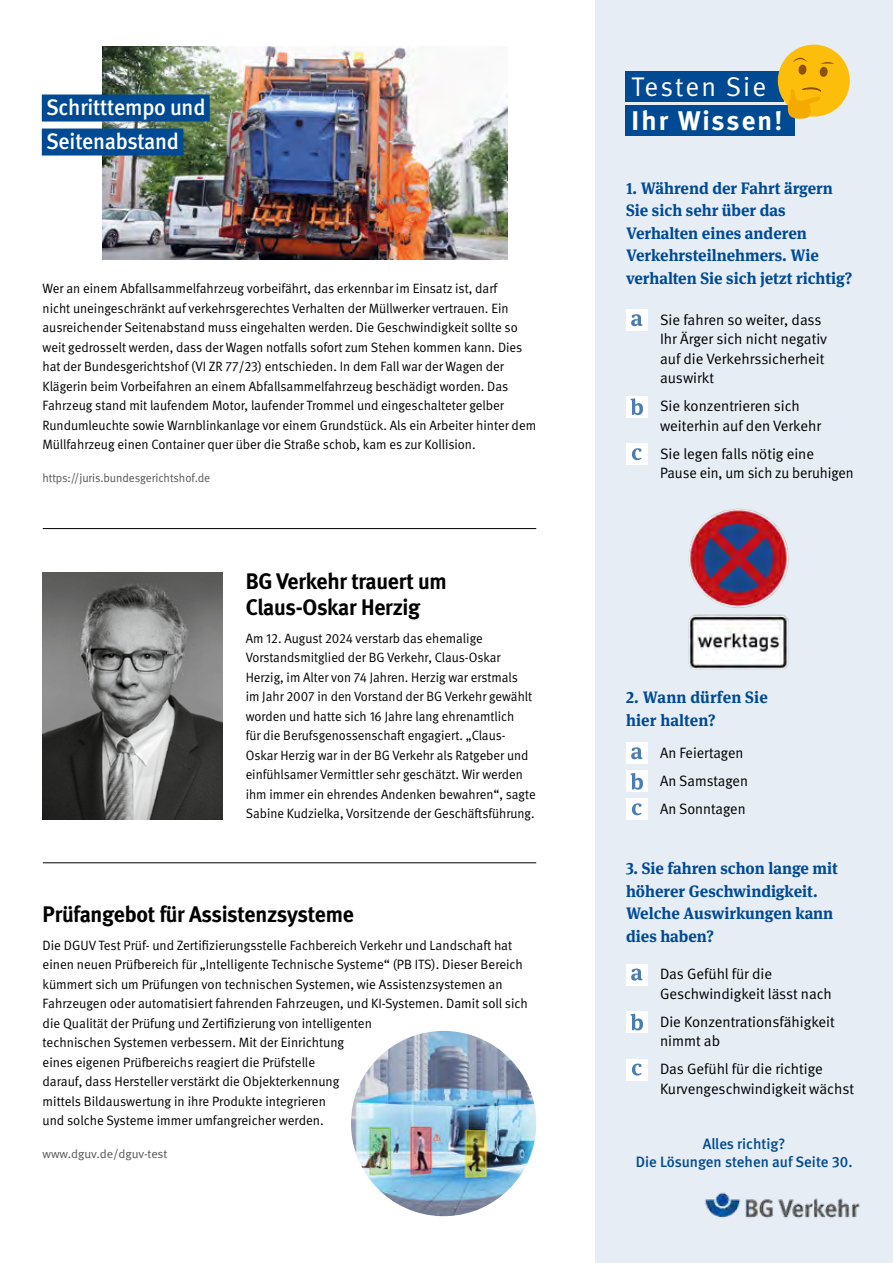
<style>
.page{position:relative;width:893px;height:1263px;background:#fff}
.page>*{position:absolute;margin:0;border:0;box-sizing:border-box;transform-origin:0 0}
.t1{font:700 27px "DGUV Meta";letter-spacing:.08em;color:#fff}
.t2{font:27px "DGUV Meta";letter-spacing:.075em;color:#fff}
.BGV_Kurz_Head_15pt{font:700 22.5px/25.5px "DGUV Meta";letter-spacing:-.01em;color:#000}
.BGV_Kurz_H2_links_hi{font:500 22.5px "DGUV Meta";letter-spacing:-.01em;color:#fff}
.t3{font:700 16.5px/22.5px "DGUV Meta Serif";color:#004a93}
.t4{font:15px/19.5px "DGUV Meta";color:#000}
.t5{font:500 15px/18px "DGUV Meta";color:#004a93;text-align:center}
.BGV_Kurz_Fließ_Schma{font:13.5px/19.5px "DGUV Meta";color:#000}
.BGV_Kurz_Fließ_Schma-2{font:13.5px/19.5px "DGUV Meta";color:#000;scale:.96 1}
.BGV_Kurz_Info_anders{font:12px "DGUV Meta";letter-spacing:-.005em;color:#585757}
.BGV_Kurz_Info_anders-2{font:12px "DGUV Meta";letter-spacing:-.005em;color:#585757;scale:1.04 1}
</style>
<div class="page">
<div style="left:595px;top:0;width:298px;height:1263px;background:#e6edf4"></div>
<hr style="left:43px;top:528px;width:493px;height:1px;background:#000">
<hr style="left:43px;top:862px;width:493px;height:1px;background:#000">
<img style="left:705px;top:1192px;width:155px;height:26px">
<div style="left:625px;top:71px;width:159px;height:31px;background:#004a93"></div>
<div style="left:625px;top:106px;width:170px;height:30px;background:#004a93"></div>
<svg style="left:778px;top:45px;width:72px;height:74px"></svg>
<div style="left:626px;top:964px;width:21px;height:21px;background:#fff"></div>
<svg style="left:631px;top:968px;width:11px;height:12px"></svg>
<div style="left:626px;top:1011px;width:21px;height:22px;background:#fff"></div>
<svg style="left:630px;top:1014px;width:13px;height:16px"></svg>
<div style="left:626px;top:1059px;width:21px;height:21px;background:#fff"></div>
<svg style="left:632px;top:1063px;width:10px;height:12px"></svg>
<div style="left:626px;top:742px;width:21px;height:22px;background:#fff"></div>
<svg style="left:631px;top:747px;width:11px;height:12px"></svg>
<div style="left:626px;top:771px;width:21px;height:21px;background:#fff"></div>
<svg style="left:630px;top:773px;width:13px;height:17px"></svg>
<div style="left:626px;top:799px;width:21px;height:21px;background:#fff"></div>
<svg style="left:632px;top:803px;width:10px;height:12px"></svg>
<div style="left:626px;top:309px;width:21px;height:22px;background:#fff"></div>
<svg style="left:631px;top:314px;width:11px;height:12px"></svg>
<div style="left:626px;top:396px;width:21px;height:21px;background:#fff"></div>
<svg style="left:630px;top:398px;width:13px;height:17px"></svg>
<div style="left:626px;top:443px;width:21px;height:22px;background:#fff"></div>
<svg style="left:632px;top:448px;width:10px;height:12px"></svg>
<img style="left:102px;top:47px;width:405px;height:213px">
<img style="left:688px;top:508px;width:101px;height:162px">
<img style="left:43px;top:572px;width:179px;height:247px">
<div style="left:42px;top:95px;width:168px;height:27px;background:#004a93"></div>
<div style="left:42px;top:129px;width:141px;height:27px;background:#004a93"></div>
<img style="left:351px;top:1031px;width:186px;height:186px">
<h1 class="BGV_Kurz_H2_links_hi" style="left:46px;top:94px;width:161px">Schritttempo und</h1>
<h1 class="BGV_Kurz_H2_links_hi" style="left:46px;top:128px;width:135px">Seitenabstand</h1>
<p class="BGV_Kurz_Fließ_Schma" style="left:43px;top:279px;width:495px">Wer an einem Abfallsammelfahrzeug vorbeifährt, das erkennbar im Einsatz ist, darf<br>nicht uneingeschränkt auf verkehrsgerechtes Verhalten der Müllwerker vertrauen. Ein ausreichender Seitenabstand muss eingehalten werden. Die Geschwindigkeit sollte so weit gedrosselt werden, dass der Wagen notfalls sofort zum Stehen kommen kann. Dies hat der Bundesgerichtshof (VI ZR 77/23) entschieden. In dem Fall war der Wagen der Klägerin beim Vorbeifahren an einem Abfallsammelfahrzeug beschädigt worden. Das Fahrzeug stand mit laufendem Motor, laufender Trommel und eingeschalteter gelber Rundumleuchte sowie Warnblinkanlage vor einem Grundstück. Als ein Arbeiter hinter dem Müllfahrzeug einen Container quer über die Straße schob, kam es zur Kollision.</p>
<p class="BGV_Kurz_Info_anders" style="left:43px;top:471px;width:169px">https://juris.bundesgerichtshof.de</p>
<h1 class="BGV_Kurz_Head_15pt" style="left:246px;top:569px;width:202px">BG Verkehr trauert um<br>Claus-Oskar Herzig</h1>
<p class="BGV_Kurz_Fließ_Schma-2" style="left:246px;top:629px;width:304px">Am 12. August 2024 verstarb das ehemalige Vorstandsmitglied der BG Verkehr, Claus-Oskar Herzig, im Alter von 74 Jahren. Herzig war erstmals<br>im Jahr 2007 in den Vorstand der BG Verkehr gewählt worden und hatte sich 16 Jahre lang ehrenamtlich<br>für die Berufsgenossenschaft engagiert. „Claus-Oskar Herzig war in der BG Verkehr als Ratgeber und einfühlsamer Vermittler sehr geschätzt. Wir werden ihm immer ein ehrendes Andenken bewahren“, sagte Sabine Kudzielka, Vorsitzende der Geschäftsführung.</p>
<h1 class="BGV_Kurz_Head_15pt" style="left:43px;top:902px;width:313px">Prüfangebot für Assistenzsysteme</h1>
<p class="BGV_Kurz_Fließ_Schma" style="left:43px;top:935px;width:487px">Die DGUV Test Prüf- und Zertifizierungsstelle Fachbereich Verkehr und Landschaft hat einen neuen Prüfbereich für „Intelligente Technische Systeme“ (PB ITS). Dieser Bereich kümmert sich um Prüfungen von technischen Systemen, wie Assistenzsystemen an Fahrzeugen oder automatisiert fahrenden Fahrzeugen, und KI-Systemen. Damit soll sich die Qualität der Prüfung und Zertifizierung von intelligenten<br>technischen Systemen verbessern. Mit der Einrichtung<br>eines eigenen Prüfbereichs reagiert die Prüfstelle<br>darauf, dass Hersteller verstärkt die Objekterkennung<br>mittels Bildauswertung in ihre Produkte integrieren<br>und solche Systeme immer umfangreicher werden.</p>
<p class="BGV_Kurz_Info_anders-2" style="left:43px;top:1147px;width:121px">www.dguv.de/dguv-test</p>
<h1 class="t2" style="left:631px;top:71px;width:136px">Testen Sie</h1>
<h1 class="t1" style="left:631px;top:105px;width:152px">Ihr Wissen!</h1>
<p class="t3" style="left:626px;top:177px;width:228px">1. Während der Fahrt ärgern<br>Sie sich sehr über das<br>Verhalten eines anderen<br>Verkehrsteilnehmers. Wie verhalten Sie sich jetzt richtig?</p>
<p class="t4" style="left:660px;top:310px;width:169px">Sie fahren so weiter, dass<br>Ihr Ärger sich nicht negativ auf die Verkehrssicherheit auswirkt</p>
<p class="t4" style="left:660px;top:397px;width:163px">Sie konzentrieren sich weiterhin auf den Verkehr</p>
<p class="t4" style="left:660px;top:444px;width:195px">Sie legen falls nötig eine<br>Pause ein, um sich zu beruhigen</p>
<p class="t3" style="left:626px;top:687px;width:143px">2. Wann dürfen Sie hier halten?</p>
<p class="t4" style="left:660px;top:739px;width:89px;line-height:28px">An Feiertagen<br>An Samstagen<br>An Sonntagen</p>
<p class="t3" style="left:626px;top:857px;width:213px">3. Sie fahren schon lange mit höherer Geschwindigkeit.<br>Welche Auswirkungen kann dies haben?</p>
<p class="t4" style="left:660px;top:965px;width:173px">Das Gefühl für die<br>Geschwindigkeit lässt nach</p>
<p class="t4" style="left:660px;top:1012px;width:176px">Die Konzentrationsfähigkeit nimmt ab</p>
<p class="t4" style="left:660px;top:1060px;width:195px">Das Gefühl für die richtige<br>Kurvengeschwindigkeit wächst</p>
<p class="t5" style="left:636px;top:1135px;width:218px">Alles richtig?<br>Die Lösungen stehen auf Seite 30.</p>
</div>
